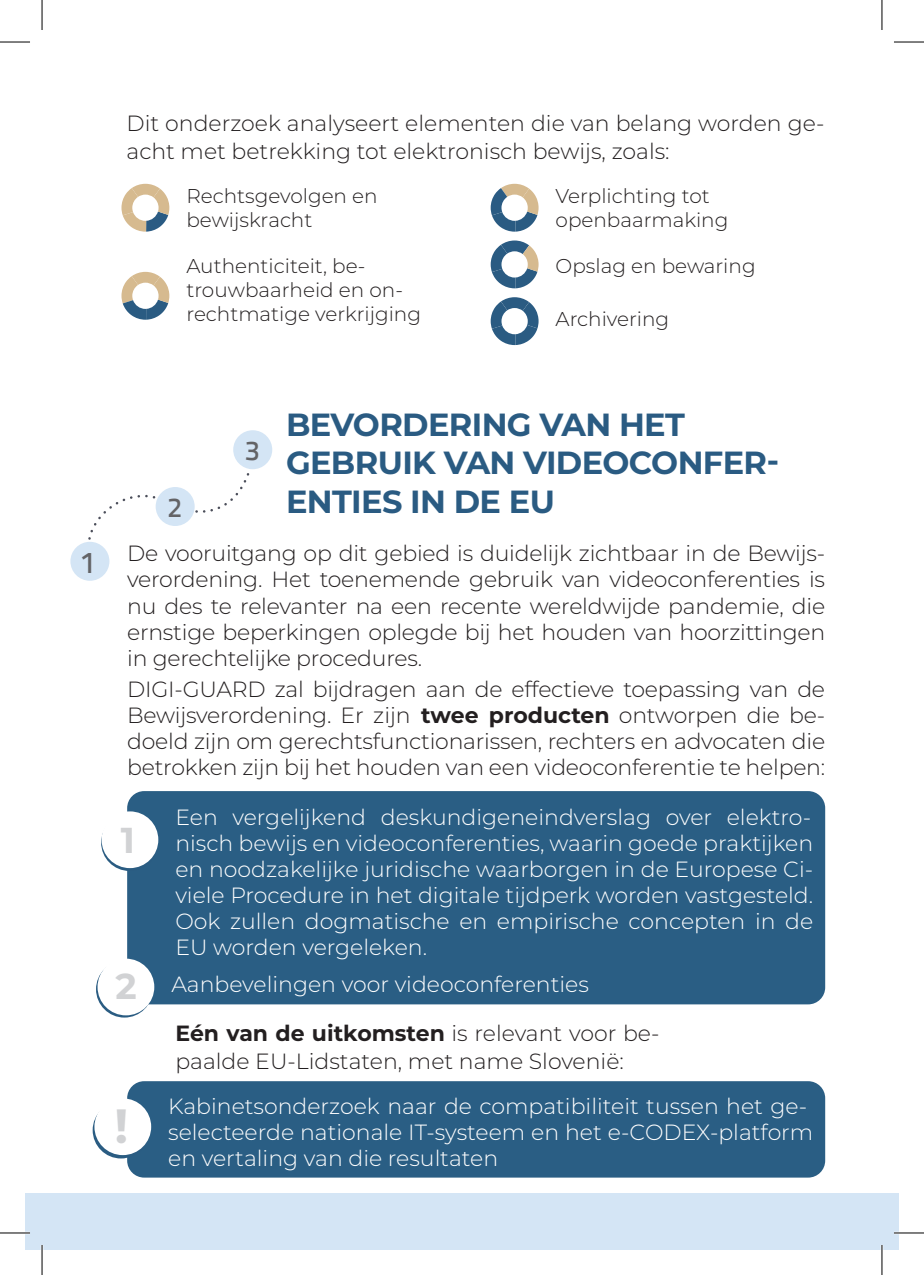
<style>
.page{position:relative;width:924px;height:1275px;background:#fff}
.page>*{position:absolute;margin:0;border:0;box-sizing:border-box;transform-origin:0 0}
.t1{font:700 48px "Montserrat";color:#d1d2d4}
.t2{font:700 36px "Montserrat";color:#d1d2d4}
.t3{font:700 32px/38.4px "Montserrat";letter-spacing:-.02em;color:#2a5b82}
.t4{font:500 30.2px "Titillium Text 22 L";color:#636366}
.t5{font:500 27.6px "Titillium Text 22 L";color:#636366}
.t6{font:300 22px/26px "Montserrat";letter-spacing:-.01em;color:#231f20;text-align:justify}
.t7{font:300 22px/26px "Montserrat";color:#fff;text-align:justify}
.t8{font:300 20px/24px "Montserrat";color:#231f20}
.s1{font-weight:700}
</style>
<div class="page">
<div style="left:25px;top:1193px;width:873px;height:57px;background:#d4e5f5"></div>
<svg style="left:121px;top:184px;width:48px;height:48px"></svg>
<svg style="left:121px;top:272px;width:48px;height:48px"></svg>
<svg style="left:490px;top:297px;width:48px;height:48px"></svg>
<svg style="left:490px;top:240px;width:48px;height:48px"></svg>
<svg style="left:490px;top:184px;width:48px;height:48px"></svg>
<div style="left:127px;top:791px;width:697px;height:213px;background:#2a5e84;border-radius:17px"></div>
<svg style="left:101px;top:814px;width:57px;height:57px"></svg>
<div style="left:101px;top:811px;width:57px;height:57px;background:#fff;border-radius:50%"></div>
<svg style="left:96px;top:961px;width:57px;height:56px"></svg>
<div style="left:97px;top:958px;width:57px;height:57px;background:#fff;border-radius:50%"></div>
<div style="left:127px;top:1081px;width:697px;height:96px;background:#2a5e84;border-radius:17px"></div>
<svg style="left:93px;top:1101px;width:56px;height:57px"></svg>
<div style="left:94px;top:1098px;width:57px;height:57px;background:#fff;border-radius:50%"></div>
<svg style="left:88px;top:494px;width:68px;height:50px"></svg>
<div style="left:70px;top:542px;width:39px;height:39px;background:#d4e5f5;border-radius:50%"></div>
<div style="left:155px;top:487px;width:39px;height:39px;background:#d4e5f5;border-radius:50%"></div>
<div style="left:233px;top:430px;width:39px;height:39px;background:#d4e5f5;border-radius:50%"></div>
<hr style="left:0;top:1231px;width:30px;height:3px;background:#fff">
<hr style="left:893px;top:1231px;width:30px;height:3px;background:#fff">
<hr style="left:41px;top:1245px;width:2px;height:30px;background:#fff">
<hr style="left:880px;top:1245px;width:2px;height:30px;background:#fff">
<hr style="left:0;top:42px;width:30px;height:1px;background:#000">
<hr style="left:893px;top:42px;width:30px;height:1px;background:#000">
<hr style="left:0;top:1232px;width:30px;height:1px;background:#000">
<hr style="left:893px;top:1232px;width:30px;height:1px;background:#000">
<hr style="left:42px;top:0;width:1px;height:30px;background:#000">
<hr style="left:42px;top:1245px;width:1px;height:30px;background:#000">
<hr style="left:881px;top:0;width:1px;height:30px;background:#000">
<hr style="left:881px;top:1245px;width:1px;height:30px;background:#000">
<svg style="left:182px;top:442px;width:76px;height:77px"></svg>
<p class="t6" style="left:126px;top:109px;width:699px;line-height:28px">Dit onderzoek analyseert elementen die van belang worden ge&shy;acht met betrekking tot elektronisch bewijs, zoals:</p>
<p class="t8" style="left:186px;top:183px;width:193px">Rechtsgevolgen en bewijskracht</p>
<p class="t8" style="left:186px;top:253px;width:236px">Authenticiteit, be&shy;trouwbaarheid en on&shy;rechtmatige verkrijging</p>
<p class="t8" style="left:555px;top:183px;width:174px">Verplichting tot openbaarmaking</p>
<p class="t8" style="left:555px;top:253px;width:201px">Opslag en bewaring</p>
<p class="t8" style="left:555px;top:306px;width:115px">Archivering</p>
<h3 class="t4" style="left:80px;top:539px;width:18px">1</h3>
<h3 class="t3" style="left:286px;top:404px;width:494px">BEVORDERING VAN HET<br>GEBRUIK VAN VIDEOCONFER-<br>ENTIES IN DE EU</h3>
<p class="t6" style="left:127px;top:540px;width:699px">De vooruitgang op dit gebied is duidelijk zichtbaar in de Bewijs&shy;verordening. Het toenemende gebruik van videoconferenties is nu des te relevanter na een recente wereldwijde pandemie, die ernstige beperkingen oplegde bij het houden van hoorzittingen in gerechtelijke procedures.</p>
<p class="t6" style="left:127px;top:675px;width:699px">DIGI-GUARD zal bijdragen aan de effectieve toepassing van de Bewijsverordening. Er zijn <span class="s1">twee producten</span> ontworpen die be&shy;doeld zijn om gerechtsfunctionarissen, rechters en advocaten die betrokken zijn bij het houden van een videoconferentie te helpen:</p>
<p class="t7" style="left:175px;top:803px;width:639px">Een vergelijkend deskundigeneindverslag over elektro&shy;nisch bewijs en videoconferenties, waarin goede praktijken en noodzakelijke juridische waarborgen in de Europese Ci&shy;viele Procedure in het digitale tijdperk worden vastgesteld.<br>Ook zullen dogmatische en empirische concepten in de EU worden vergeleken.</p>
<p class="t7" style="left:171px;top:970px;width:419px">Aanbevelingen voor videoconferenties</p>
<p class="t5" style="left:167px;top:486px;width:16px">2</p>
<h2 class="t2" style="left:121px;top:814px;width:16px">1</h2>
<h2 class="t2" style="left:115px;top:959px;width:23px">2</h2>
<h1 class="t1" style="left:114px;top:1091px;width:15px">!</h1>
<p class="t6" style="left:175px;top:1019px;width:485px;line-height:28px"><span class="s1">Eén van de uitkomsten</span> is relevant voor be&shy;paalde EU-Lidstaten, met name Slovenië:</p>
<p class="t7" style="left:168px;top:1092px;width:646px;text-align:left">Kabinetsonderzoek naar de compatibiliteit tussen het ge&shy;selecteerde nationale IT-systeem en het e-CODEX-platform en vertaling van die resultaten</p>
</div>
